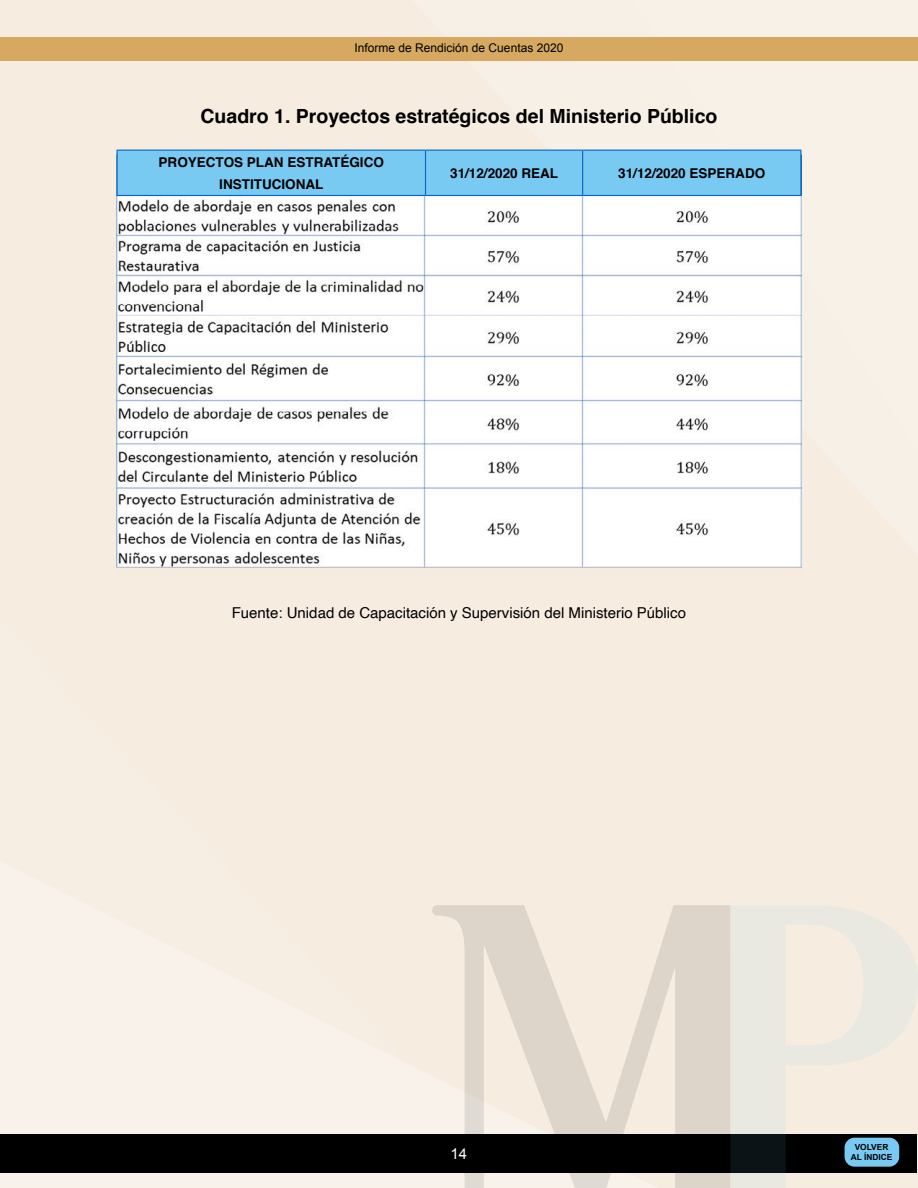
<style>
.page{position:relative;width:918px;height:1188px;background:#f6ece0}
.page>*{position:absolute;margin:0;border:0;box-sizing:border-box;transform-origin:0 0}
.t1{font:700 19.5px "Helvetica";color:#000}
.t2{font:15px "Helvetica";color:#000}
.t3{font:15px "Arial";color:#fff}
.t4{font:700 13.5px/22.5px "Helvetica";color:#000;text-align:center}
.t5{font:12px "Arial";color:#000}
.t6{font:700 8.4px/10.1px "Arial";color:#000;text-align:center}
</style>
<div class="page">
<svg style="left:624px;top:60px;width:294px;height:413px"></svg>
<svg style="left:0;top:862px;width:432px;height:326px"></svg>
<div style="left:0;top:901px;width:346px;height:287px;background:#f8f2eb"></div>
<div style="left:0;top:37px;width:918px;height:23px;background:#d7a960"></div>
<div style="left:1px;top:1134px;width:916px;height:39px;background:#000"></div>
<svg style="left:730px;top:905px;width:188px;height:283px;fill:#e9e8e0"></svg>
<svg style="left:432px;top:905px;width:298px;height:283px"></svg>
<div style="left:845px;top:1138px;width:54px;height:29px;background:#79caf3;border-radius:10px"></div>
<img style="left:117px;top:196px;width:684px;height:372px">
<div style="left:118px;top:151px;width:682px;height:44px;background:#79caf3"></div>
<hr style="left:117px;top:150px;width:309px;height:1px;background:#0563c1">
<hr style="left:117px;top:151px;width:1px;height:44px;background:#0563c1">
<hr style="left:583px;top:150px;width:218px;height:1px;background:#0563c1">
<hr style="left:800px;top:151px;width:1px;height:44px;background:#0563c1">
<hr style="left:117px;top:195px;width:309px;height:1px;background:#0563c1">
<hr style="left:583px;top:195px;width:218px;height:1px;background:#0563c1">
<hr style="left:426px;top:150px;width:157px;height:1px;background:#0563c1">
<hr style="left:425px;top:151px;width:1px;height:44px;background:#0563c1">
<hr style="left:582px;top:151px;width:1px;height:44px;background:#0563c1">
<hr style="left:426px;top:195px;width:157px;height:1px;background:#0563c1">
<p class="t5" style="left:355px;top:40px;width:210px">Informe de Rendición de Cuentas 2020</p>
<h1 class="t1" style="left:201px;top:100px;width:518px">Cuadro 1. Proyectos estratégicos del Ministerio Público</h1>
<p class="t4" style="left:159px;top:151px;width:227px">PROYECTOS PLAN ESTRATÉGICO<br>INSTITUCIONAL</p>
<p class="t4" style="left:450px;top:162px;width:110px">31/12/2020 REAL</p>
<p class="t4" style="left:618px;top:162px;width:149px">31/12/2020 ESPERADO</p>
<p class="t2" style="left:232px;top:601px;width:456px">Fuente: Unidad de Capacitación y Supervisión del Ministerio Público</p>
<p class="t3" style="left:451px;top:1144px;width:18px">14</p>
<p class="t6" style="left:851px;top:1142px;width:43px">VOLVER<br>AL ÍNDICE</p>
</div>
